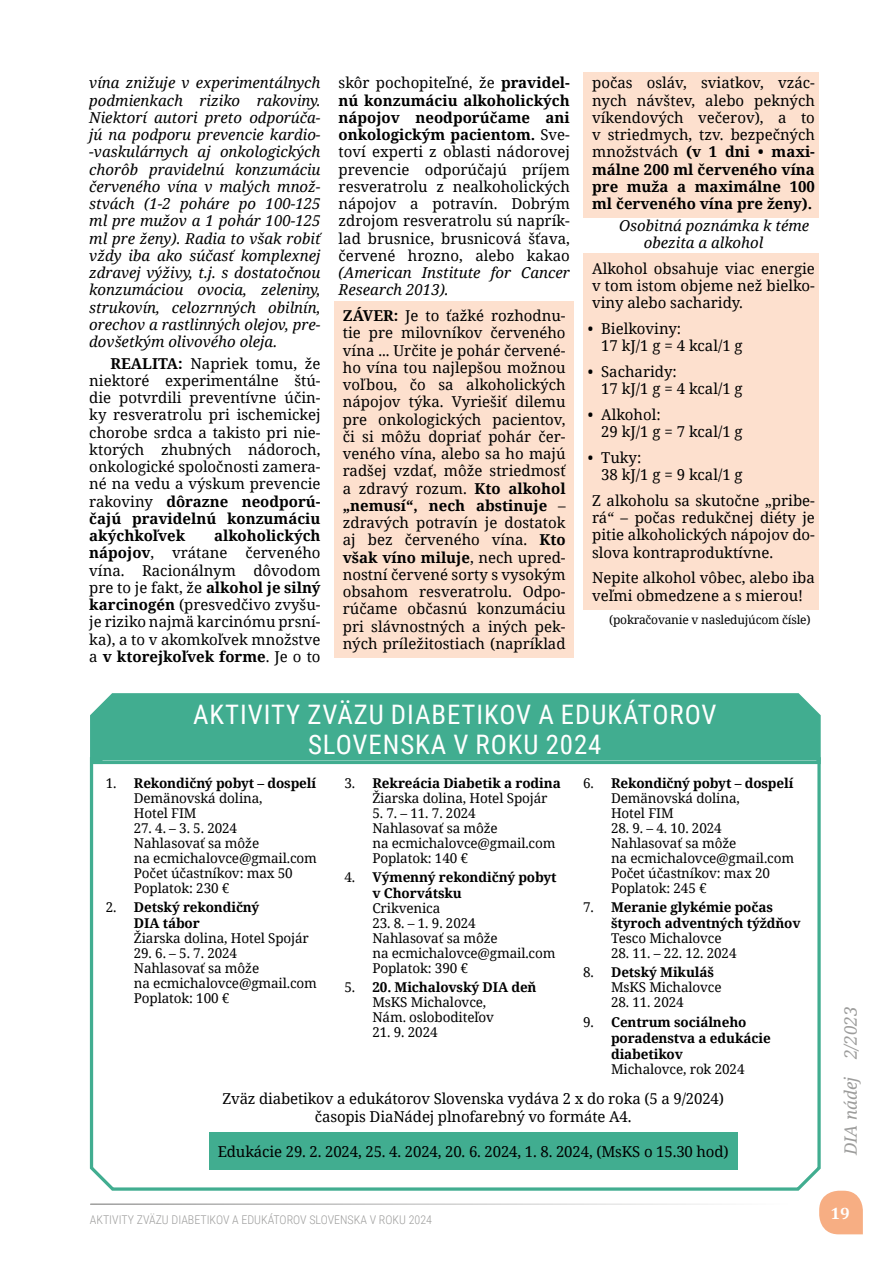
<style>
.page{position:relative;width:893px;height:1263px;background:#fff}
.page>*{position:absolute;margin:0;border:0;box-sizing:border-box;transform-origin:0 0}
.t1{font:26.85px/29.8px "Roboto Condensed";letter-spacing:.035em;color:#fff;text-align:center}
.t2{font:italic 17.1px "Noto Serif";color:#9d9d9c}
.t3{font:700 16.35px "Cambria";color:#fff}
.t4{font:15px/17.2px "Noto Serif";color:#000;text-align:justify}
.t5{font:italic 15px/17.2px "Noto Serif";color:#000}
.t6{font:13.5px/15px "Noto Serif";letter-spacing:-.01em;color:#000}
.t7{font:700 13.5px/16.2px "Noto Serif";letter-spacing:-.01em;color:#000}
.t8{font:300 12px "Roboto Condensed";color:#9d9d9c}
.t9{font:12px "Noto Serif";letter-spacing:-.015em;color:#000}
.s1{font-weight:700}
.s2{font-weight:400}
</style>
<div class="page">
<svg style="left:819px;top:1191px;width:44px;height:43px;background:#f7b791"></svg>
<div style="left:334px;top:301px;width:240px;height:356px;background:#fde0ce"></div>
<div style="left:584px;top:72px;width:235px;height:146px;background:#fde0ce"></div>
<div style="left:584px;top:253px;width:235px;height:64px;background:#fde0ce"></div>
<div style="left:584px;top:314px;width:235px;height:46px;background:#fde0ce"></div>
<div style="left:584px;top:357px;width:235px;height:46px;background:#fde0ce"></div>
<div style="left:584px;top:400px;width:235px;height:46px;background:#fde0ce"></div>
<div style="left:584px;top:443px;width:235px;height:46px;background:#fde0ce"></div>
<div style="left:584px;top:486px;width:235px;height:80px;background:#fde0ce"></div>
<div style="left:584px;top:563px;width:235px;height:46px;background:#fde0ce"></div>
<svg style="left:89px;top:766px;width:733px;height:426px"></svg>
<div style="left:89px;top:693px;width:732px;height:73px;background:#41ad90"></div>
<p class="t5" style="left:89px;top:74px;width:233px;text-align:justify">vína znižuje v experimentálnych podmienkach riziko rakoviny.<br>Niektorí autori preto odporúča&shy;jú na podporu prevencie kardio--vaskulárnych aj onkologických chorôb pravidelnú konzumáciu červeného vína v malých množ&shy;stvách (1-2 poháre po 100-125 ml pre mužov a 1 pohár 100-125 ml pre ženy). Radia to však robiť vždy iba ako súčasť komplexnej zdravej výživy, t.j. s dostatočnou konzumáciou ovocia, zeleniny, strukovín, celozrnných obilnín, orechov a rastlinných olejov, pre&shy;dovšetkým olivového oleja.</p>
<p class="t4" style="left:89px;top:354px;width:233px;text-indent:21px"><span class="s1">REALITA:</span> Napriek tomu, že niektoré experimentálne štú&shy;die potvrdili preventívne účin&shy;ky resveratrolu pri ischemickej chorobe srdca a takisto pri nie&shy;ktorých zhubných nádoroch, onkologické spoločnosti zamera&shy;né na vedu a výskum prevencie rakoviny <span class="s1">dôrazne neodporú&shy;čajú pravidelnú konzumáciu akýchkoľvek</span></p>
<p class="t4" style="left:89px;top:526px;width:233px;text-indent:125px"><span class="s1">alkoholických nápojov</span>, vrátane červeného vína. Racionálnym dôvodom pre to je fakt, že <span class="s1">alkohol je silný karcinogén</span> (presvedčivo zvyšu&shy;je riziko najmä karcinómu prsní&shy;ka), a to v akomkoľvek množstve a <span class="s1">v ktorejkoľvek forme</span>. Je o to</p>
<p class="t4" style="left:339px;top:74px;width:233px">skôr pochopiteľné, že <span class="s1">pravidel&shy;nú konzumáciu alkoholických nápojov neodporúčame ani onkologickým pacientom.</span> Sve&shy;toví experti z oblasti nádorovej prevencie odporúčajú príjem resveratrolu z nealkoholických nápojov a potravín. Dobrým zdrojom resveratrolu sú naprík&shy;lad brusnice, brusnicová šťava, červené hrozno, alebo kakao</p>
<p class="t5" style="left:339px;top:264px;width:233px">(American Institute for Cancer<br>Research 2013).</p>
<p class="t4" style="left:343px;top:306px;width:224px"><span class="s1">ZÁVER:</span> Je to ťažké rozhodnu&shy;tie pre milovníkov červeného vína ... Určite je pohár červené&shy;ho vína tou najlepšou možnou voľbou, čo sa alkoholických nápojov týka. Vyriešiť dilemu pre onkologických pacientov, či si môžu dopriať pohár čer&shy;veného vína, alebo sa ho majú radšej vzdať, môže striedmosť a zdravý rozum. <span class="s1">Kto alkohol „nemusí“, nech abstinuje</span> – zdravých potravín je dostatok aj bez červeného vína. <span class="s1">Kto však víno miluje</span>, nech upred&shy;nostní červené sorty s vysokým obsahom resveratrolu. Odpo&shy;rúčame občasnú konzumáciu pri slávnostných a iných pek&shy;ných príležitostiach (napríklad</p>
<p class="t4" style="left:592px;top:74px;width:224px">počas osláv, sviatkov, vzác&shy;nych návštev, alebo pekných víkendových večerov), a to v striedmych, tzv. bezpečných množstvách <span class="s1">(v 1 dni • maxi&shy;málne 200 ml červeného vína pre muža a maximálne 100 ml červeného vína pre ženy).</span></p>
<p class="t5" style="left:644px;top:216px;width:167px;text-indent:-25px">Osobitná poznámka k téme obezita a alkohol</p>
<p class="t4" style="left:592px;top:259px;width:224px">Alkohol obsahuje viac energie v tom istom objeme než bielko&shy;viny alebo sacharidy.</p>
<p class="t4" style="left:601px;top:319px;width:143px;text-indent:-13px">• Bielkoviny:<br>17 kJ/1 g = 4 kcal/1 g</p>
<p class="t4" style="left:601px;top:362px;width:143px;text-indent:-13px">• Sacharidy:<br>17 kJ/1 g = 4 kcal/1 g</p>
<p class="t4" style="left:601px;top:405px;width:143px;text-indent:-13px">• Alkohol:<br>29 kJ/1 g = 7 kcal/1 g</p>
<p class="t4" style="left:601px;top:448px;width:143px;text-indent:-13px">• Tuky:<br>38 kJ/1 g = 9 kcal/1 g</p>
<p class="t4" style="left:592px;top:491px;width:224px">Z alkoholu sa skutočne „pribe&shy;rá“ – počas redukčnej diéty je pitie alkoholických nápojov do&shy;slova kontraproduktívne.</p>
<p class="t4" style="left:592px;top:569px;width:224px">Nepite alkohol vôbec, alebo iba veľmi obmedzene a s mierou!</p>
<p class="t9" style="left:609px;top:611px;width:203px">(pokračovanie v nasledujúcom čísle)</p>
<h1 class="t1" style="left:193px;top:698px;width:525px">AKTIVITY ZVÄZU DIABETIKOV A EDUKÁTOROV<br>SLOVENSKA V ROKU 2024</h1>
<p class="t6" style="left:611px;top:775px;width:184px;text-indent:-28px">6. <span class="s1">Rekondičný pobyt – dospelí<br></span>Demänovská dolina,<br>Hotel FIM</p>
<p class="t6" style="left:611px;top:820px;width:185px">28. 9. – 4. 10. 2024<br>Nahlasovať sa môže<br>na ecmichalovce@gmail.com<br>Počet účastníkov: max 20<br>Poplatok: 245 €</p>
<p class="t7" style="left:611px;top:898px;width:191px;text-indent:-28px"><span class="s2">7.</span> Meranie glykémie počas štyroch adventných týždňov</p>
<p class="t6" style="left:611px;top:930px;width:112px">Tesco Michalovce</p>
<p class="t6" style="left:611px;top:945px;width:127px">28. 11. – 22. 12. 2024</p>
<p class="t6" style="left:611px;top:964px;width:112px;text-indent:-28px">8. <span class="s1">Detský Mikuláš<br></span>MsKS Michalovce</p>
<p class="t6" style="left:611px;top:994px;width:74px">28. 11. 2024</p>
<p class="t7" style="left:611px;top:1013px;width:161px;text-indent:-28px"><span class="s2">9.</span> Centrum sociálneho poradenstva a edukácie diabetikov</p>
<p class="t6" style="left:611px;top:1061px;width:135px">Michalovce, rok 2024</p>
<p class="t4" style="left:222px;top:1089px;width:503px;line-height:18px;text-align:center">Zväz diabetikov a edukátorov Slovenska vydáva 2 x do roka (5 a 9/2024) časopis DiaNádej plnofarebný vo formáte A4.</p>
<p class="t4" style="left:218px;top:1142px;width:512px">Edukácie 29. 2. 2024, 25. 4. 2024, 20. 6. 2024, 1. 8. 2024, (MsKS o 15.30 hod)</p>
<p class="t6" style="left:372px;top:775px;width:190px;text-indent:-28px">3. <span class="s1">Rekreácia Diabetik a rodina<br></span>Žiarska dolina, Hotel Spojár</p>
<p class="t6" style="left:372px;top:805px;width:185px">5. 7. – 11. 7. 2024<br>Nahlasovať sa môže<br>na ecmichalovce@gmail.com<br>Poplatok: 140 €</p>
<p class="t7" style="left:372px;top:868px;width:186px;text-indent:-28px"><span class="s2">4.</span> Výmenný rekondičný pobyt v Chorvátsku</p>
<p class="t6" style="left:372px;top:900px;width:69px">Crikvenica</p>
<p class="t6" style="left:372px;top:915px;width:185px">23. 8. – 1. 9. 2024<br>Nahlasovať sa môže<br>na ecmichalovce@gmail.com<br>Poplatok: 390 €</p>
<p class="t6" style="left:372px;top:979px;width:166px;text-indent:-28px">5. <span class="s1">20. Michalovský DIA deň<br></span>MsKS Michalovce,<br>Nám. osloboditeľov</p>
<p class="t6" style="left:372px;top:1024px;width:67px">21. 9. 2024</p>
<p class="t6" style="left:134px;top:775px;width:184px;text-indent:-28px">1. <span class="s1">Rekondičný pobyt – dospelí<br></span>Demänovská dolina,<br>Hotel FIM</p>
<p class="t6" style="left:134px;top:820px;width:185px">27. 4. – 3. 5. 2024<br>Nahlasovať sa môže<br>na ecmichalovce@gmail.com<br>Počet účastníkov: max 50<br>Poplatok: 230 €</p>
<p class="t7" style="left:134px;top:898px;width:127px;text-indent:-28px"><span class="s2">2.</span> Detský rekondičný<br>DIA tábor</p>
<p class="t6" style="left:134px;top:930px;width:177px">Žiarska dolina, Hotel Spojár</p>
<p class="t6" style="left:134px;top:945px;width:185px">29. 6. – 5. 7. 2024<br>Nahlasovať sa môže<br>na ecmichalovce@gmail.com<br>Poplatok: 100 €</p>
<p class="t2" style="left:839px;top:1155px;width:150px;rotate:-90deg">DIA nádej 2/2023</p>
<p class="t8" style="left:90px;top:1211px;width:344px">AKTIVITY ZVÄZU DIABETIKOV A EDUKÁTOROV SLOVENSKA V ROKU 2024</p>
<p class="t3" style="left:830px;top:1202px;width:21px">19</p>
</div>
